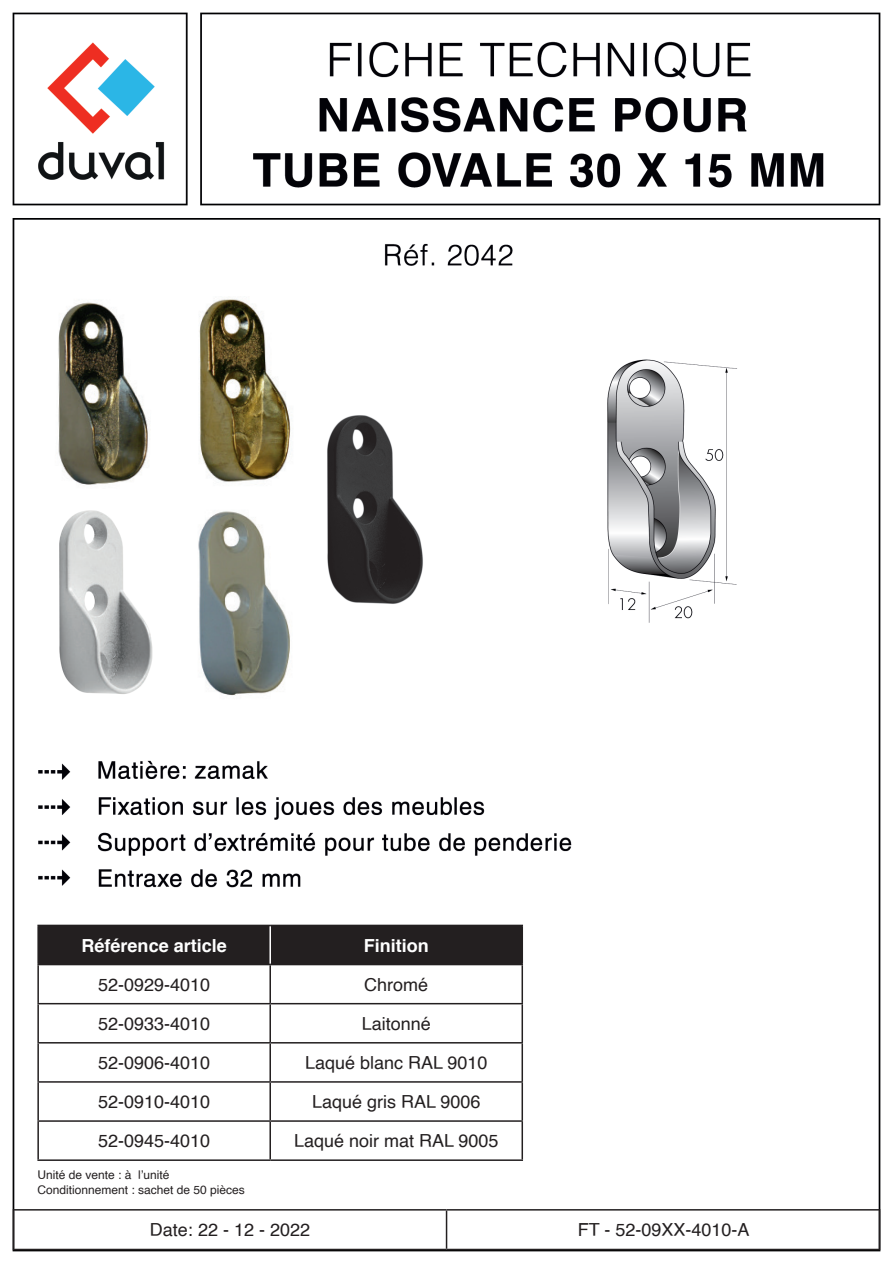
<style>
.page{position:relative;width:893px;height:1263px;background:#fff}
.page>*{position:absolute;margin:0;border:0;box-sizing:border-box;transform-origin:0 0}
.t1{font:18px "Helvetica";color:#231f20}
.t2{font:700 18px "Helvetica";color:#fff}
.t3{font:12px "Helvetica";color:#231f20}
</style>
<div class="page">
<img style="left:12px;top:12px;width:869px;height:1240px">
<hr style="left:13px;top:1209px;width:434px;height:1px;background:#231f20">
<hr style="left:13px;top:1210px;width:1px;height:39px;background:#231f20">
<hr style="left:447px;top:1209px;width:433px;height:1px;background:#231f20">
<hr style="left:446px;top:1210px;width:1px;height:39px;background:#231f20">
<hr style="left:879px;top:1210px;width:1px;height:39px;background:#231f20">
<hr style="left:13px;top:1249px;width:434px;height:1px;background:#231f20">
<hr style="left:447px;top:1249px;width:433px;height:1px;background:#231f20">
<div style="left:39px;top:926px;width:482px;height:38px;background:#231f20"></div>
<hr style="left:37px;top:965px;width:2px;height:38px;background:#231f20">
<hr style="left:37px;top:1004px;width:2px;height:38px;background:#231f20">
<hr style="left:37px;top:1042px;width:233px;height:1px;background:#231f20">
<hr style="left:37px;top:1043px;width:2px;height:38px;background:#231f20">
<hr style="left:37px;top:1081px;width:233px;height:2px;background:#231f20">
<hr style="left:37px;top:1083px;width:2px;height:37px;background:#231f20">
<hr style="left:37px;top:1120px;width:233px;height:2px;background:#231f20">
<hr style="left:37px;top:1122px;width:2px;height:37px;background:#231f20">
<hr style="left:37px;top:1159px;width:233px;height:2px;background:#231f20">
<hr style="left:269px;top:965px;width:2px;height:38px;background:#231f20">
<hr style="left:521px;top:965px;width:2px;height:38px;background:#231f20">
<hr style="left:269px;top:1004px;width:2px;height:38px;background:#231f20">
<hr style="left:521px;top:1004px;width:2px;height:38px;background:#231f20">
<hr style="left:270px;top:1042px;width:253px;height:1px;background:#231f20">
<hr style="left:269px;top:1043px;width:2px;height:38px;background:#231f20">
<hr style="left:521px;top:1043px;width:2px;height:38px;background:#231f20">
<hr style="left:270px;top:1081px;width:253px;height:2px;background:#231f20">
<hr style="left:269px;top:1083px;width:2px;height:37px;background:#231f20">
<hr style="left:521px;top:1083px;width:2px;height:37px;background:#231f20">
<hr style="left:270px;top:1120px;width:253px;height:2px;background:#231f20">
<hr style="left:269px;top:1122px;width:2px;height:37px;background:#231f20">
<hr style="left:521px;top:1122px;width:2px;height:37px;background:#231f20">
<hr style="left:270px;top:1159px;width:253px;height:2px;background:#231f20">
<hr style="left:269px;top:926px;width:2px;height:38px;background:#fff">
<hr style="left:37px;top:1003px;width:233px;height:1px;background:#231f20">
<hr style="left:270px;top:1003px;width:253px;height:1px;background:#231f20">
<hr style="left:37px;top:925px;width:233px;height:1px;background:#231f20">
<hr style="left:37px;top:926px;width:2px;height:38px;background:#231f20">
<hr style="left:270px;top:925px;width:253px;height:1px;background:#231f20">
<hr style="left:521px;top:926px;width:2px;height:38px;background:#231f20">
<hr style="left:37px;top:964px;width:233px;height:1px;background:#231f20">
<hr style="left:270px;top:964px;width:253px;height:1px;background:#231f20">
<p class="t2" style="left:82px;top:931px;width:147px">Référence article</p>
<p class="t2" style="left:364px;top:931px;width:67px">Finition</p>
<p class="t1" style="left:98px;top:971px;width:114px">52-0929-4010</p>
<p class="t1" style="left:364px;top:971px;width:66px">Chromé</p>
<p class="t1" style="left:98px;top:1010px;width:114px">52-0933-4010</p>
<p class="t1" style="left:362px;top:1010px;width:71px">Laitonné</p>
<p class="t1" style="left:98px;top:1049px;width:114px">52-0906-4010</p>
<p class="t1" style="left:305px;top:1049px;width:184px">Laqué blanc RAL 9010</p>
<p class="t1" style="left:98px;top:1088px;width:114px">52-0910-4010</p>
<p class="t1" style="left:312px;top:1088px;width:170px">Laqué gris RAL 9006</p>
<p class="t1" style="left:98px;top:1127px;width:114px">52-0945-4010</p>
<p class="t1" style="left:294px;top:1127px;width:206px">Laqué noir mat RAL 9005</p>
<p class="t3" style="left:37px;top:1166px;width:134px">Unité de vente : à l’unité</p>
<p class="t3" style="left:37px;top:1180px;width:209px">Conditionnement : sachet de 50 pièces</p>
<p class="t1" style="left:150px;top:1216px;width:162px">Date: 22 - 12 - 2022</p>
<p class="t1" style="left:578px;top:1216px;width:173px">FT - 52-09XX-4010-A</p>
</div>
